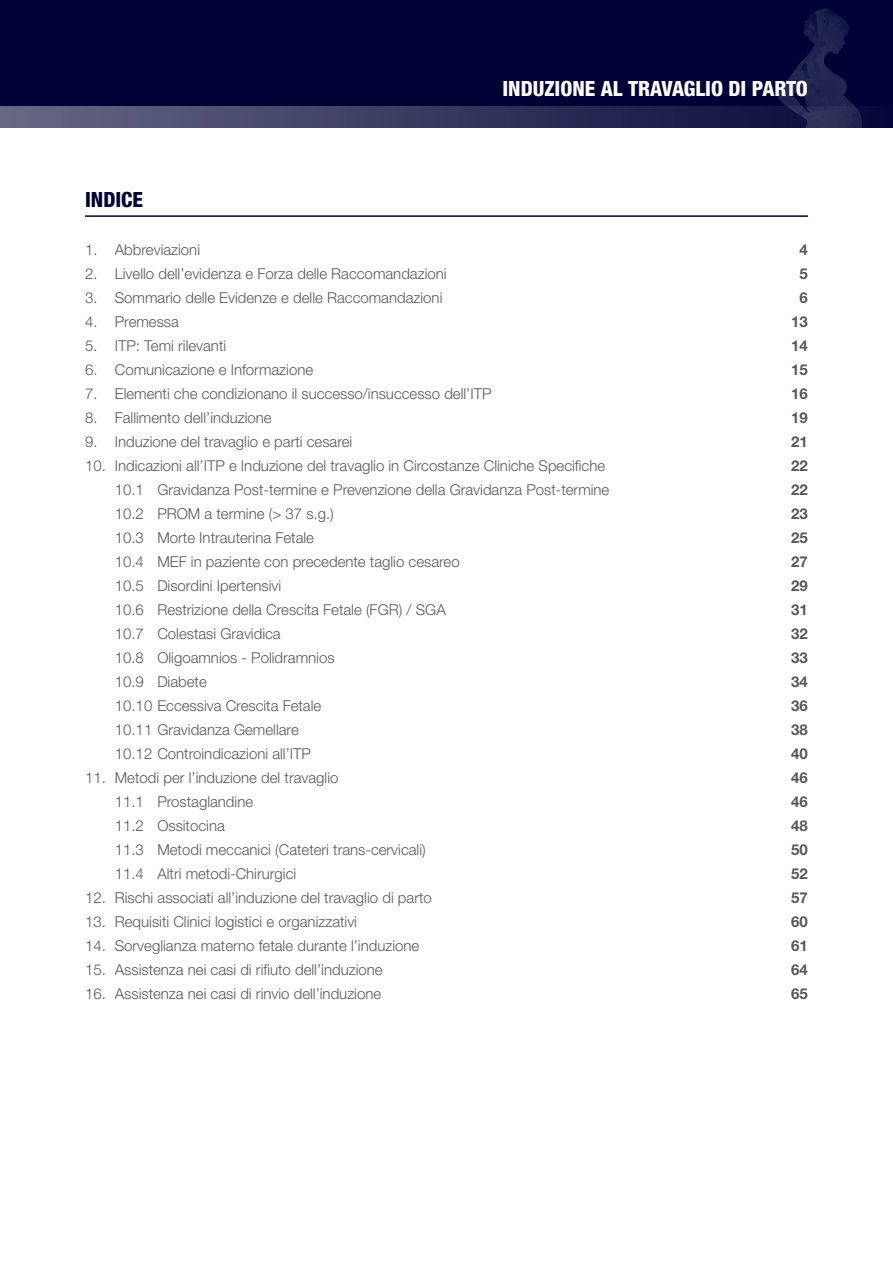
<style>
.page{position:relative;width:893px;height:1263px;background:#fff}
.page>*{position:absolute;margin:0;border:0;box-sizing:border-box;transform-origin:0 0}
.t1{font:800 condensed 21px "Helvetica Neue LT Std";color:#fff}
.t2{font:800 condensed 21px "Helvetica Neue LT Std";color:#000236}
.t3{font:300 15px "Helvetica Neue LT Std";color:#57585a}
.t4{font:700 15px "Helvetica Neue LT Std";color:#57585a}
</style>
<div class="page">
<div style="left:0;top:0;width:893px;height:128px;background:#000236"></div>
<img style="left:778px;top:8px;width:77px;height:98px">
<svg style="left:0;top:106px;width:862px;height:22px;background:#393b61"></svg>
<hr style="left:85px;top:215px;width:723px;height:2px;background:#000236">
<h1 class="t1" style="left:502px;top:75px;width:307px">INDUZIONE AL TRAVAGLIO DI PARTO</h1>
<h1 class="t2" style="left:85px;top:186px;width:59px">INDICE</h1>
<p class="t3" style="left:85px;top:240px;width:117px">1. Abbreviazioni</p>
<p class="t4" style="left:800px;top:240px;width:10px">4</p>
<p class="t3" style="left:85px;top:264px;width:363px">2. Livello dell’evidenza e Forza delle Raccomandazioni</p>
<p class="t4" style="left:800px;top:264px;width:10px">5</p>
<p class="t3" style="left:85px;top:288px;width:359px">3. Sommario delle Evidenze e delle Raccomandazioni</p>
<p class="t4" style="left:800px;top:288px;width:10px">6</p>
<p class="t3" style="left:85px;top:312px;width:95px">4. Premessa</p>
<p class="t4" style="left:791px;top:312px;width:18px">13</p>
<p class="t3" style="left:85px;top:336px;width:143px">5. ITP: Temi rilevanti</p>
<p class="t4" style="left:791px;top:336px;width:18px">14</p>
<p class="t3" style="left:85px;top:360px;width:230px">6. Comunicazione e Informazione</p>
<p class="t4" style="left:791px;top:360px;width:18px">15</p>
<p class="t3" style="left:85px;top:384px;width:408px">7. Elementi che condizionano il successo/insuccesso dell’ITP</p>
<p class="t4" style="left:791px;top:384px;width:18px">16</p>
<p class="t3" style="left:85px;top:408px;width:188px">8. Fallimento dell’induzione</p>
<p class="t4" style="left:791px;top:408px;width:18px">19</p>
<p class="t3" style="left:85px;top:432px;width:269px">9. Induzione del travaglio e parti cesarei</p>
<p class="t4" style="left:791px;top:432px;width:18px">21</p>
<p class="t3" style="left:85px;top:456px;width:522px">10. Indicazioni all’ITP e Induzione del travaglio in Circostanze Cliniche Specifiche</p>
<p class="t4" style="left:791px;top:456px;width:18px">22</p>
<p class="t3" style="left:115px;top:480px;width:496px">10.1 Gravidanza Post-termine e Prevenzione della Gravidanza Post-termine</p>
<p class="t4" style="left:791px;top:480px;width:18px">22</p>
<p class="t3" style="left:115px;top:504px;width:221px">10.2 PROM a termine (&gt; 37 s.g.)</p>
<p class="t4" style="left:791px;top:504px;width:18px">23</p>
<p class="t3" style="left:115px;top:528px;width:201px">10.3 Morte Intrauterina Fetale</p>
<p class="t4" style="left:791px;top:528px;width:18px">25</p>
<p class="t3" style="left:115px;top:552px;width:346px">10.4 MEF in paziente con precedente taglio cesareo</p>
<p class="t4" style="left:791px;top:552px;width:18px">27</p>
<p class="t3" style="left:115px;top:576px;width:168px">10.5 Disordini Ipertensivi</p>
<p class="t4" style="left:791px;top:576px;width:18px">29</p>
<p class="t3" style="left:115px;top:600px;width:332px">10.6 Restrizione della Crescita Fetale (FGR) / SGA</p>
<p class="t4" style="left:791px;top:600px;width:18px">31</p>
<p class="t3" style="left:115px;top:624px;width:167px">10.7 Colestasi Gravidica</p>
<p class="t4" style="left:791px;top:624px;width:18px">32</p>
<p class="t3" style="left:115px;top:648px;width:221px">10.8 Oligoamnios - Polidramnios</p>
<p class="t4" style="left:791px;top:648px;width:18px">33</p>
<p class="t3" style="left:115px;top:672px;width:93px">10.9 Diabete</p>
<p class="t4" style="left:791px;top:672px;width:18px">34</p>
<p class="t3" style="left:115px;top:696px;width:208px">10.10 Eccessiva Crescita Fetale</p>
<p class="t4" style="left:791px;top:696px;width:18px">36</p>
<p class="t3" style="left:115px;top:720px;width:185px">10.11 Gravidanza Gemellare</p>
<p class="t4" style="left:791px;top:720px;width:18px">38</p>
<p class="t3" style="left:115px;top:744px;width:198px">10.12 Controindicazioni all’ITP</p>
<p class="t4" style="left:791px;top:744px;width:18px">40</p>
<p class="t3" style="left:85px;top:768px;width:255px">11. Metodi per l’induzione del travaglio</p>
<p class="t4" style="left:791px;top:768px;width:18px">46</p>
<p class="t3" style="left:115px;top:792px;width:140px">11.1 Prostaglandine</p>
<p class="t4" style="left:791px;top:792px;width:18px">46</p>
<p class="t3" style="left:115px;top:816px;width:112px">11.2 Ossitocina</p>
<p class="t4" style="left:791px;top:816px;width:18px">48</p>
<p class="t3" style="left:115px;top:840px;width:312px">11.3 Metodi meccanici (Cateteri trans-cervicali)</p>
<p class="t4" style="left:791px;top:840px;width:18px">50</p>
<p class="t3" style="left:115px;top:864px;width:183px">11.4 Altri metodi-Chirurgici</p>
<p class="t4" style="left:791px;top:864px;width:18px">52</p>
<p class="t3" style="left:85px;top:888px;width:348px">12. Rischi associati all’induzione del travaglio di parto</p>
<p class="t4" style="left:791px;top:888px;width:18px">57</p>
<p class="t3" style="left:85px;top:912px;width:274px">13. Requisiti Clinici logistici e organizzativi</p>
<p class="t4" style="left:791px;top:912px;width:18px">60</p>
<p class="t3" style="left:85px;top:936px;width:336px">14. Sorveglianza materno fetale durante l’induzione</p>
<p class="t4" style="left:791px;top:936px;width:18px">61</p>
<p class="t3" style="left:85px;top:960px;width:299px">15. Assistenza nei casi di rifiuto dell’induzione</p>
<p class="t4" style="left:791px;top:960px;width:18px">64</p>
<p class="t3" style="left:85px;top:984px;width:298px">16. Assistenza nei casi di rinvio dell’induzione</p>
<p class="t4" style="left:791px;top:984px;width:18px">65</p>
</div>
